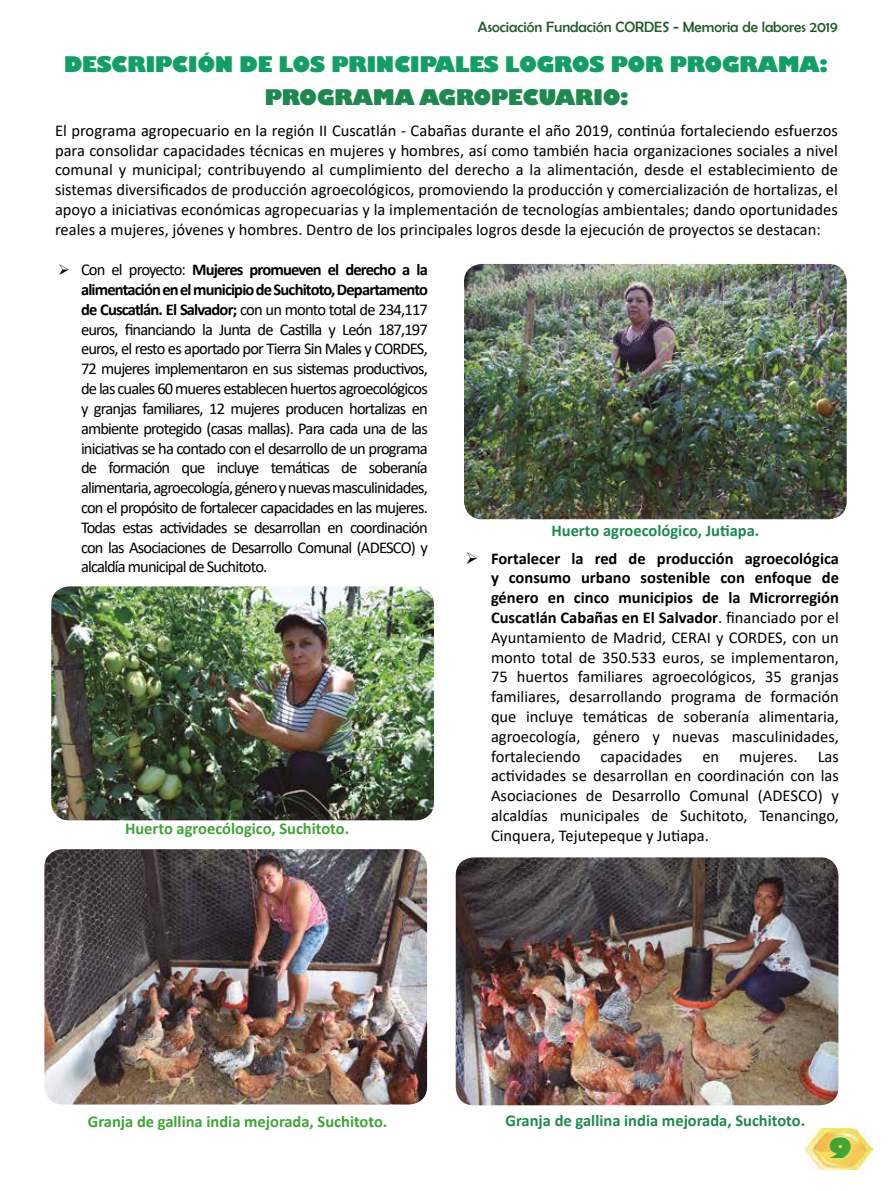
<style>
.page{position:relative;width:893px;height:1191px;background:#fff}
.page>*{position:absolute;margin:0;border:0;box-sizing:border-box;transform-origin:0 0}
.t1{font:800 27px "Gill Sans";color:#3fa535}
.t2{font:800 21px "Gill Sans";letter-spacing:-.025em;color:#129f66}
.t3{font:800 21px "Gill Sans";letter-spacing:-.025em;color:#1d894f}
.t4{font:16.5px/19.8px "Calibri";color:#000;text-align:justify}
.t5{font:700 16.5px "Calibri";color:#3fa535}
.t6{font:700 16.5px "Calibri";color:#1d894f}
.t7{font:15px "Berlin Sans FB";color:#215a29}
.s1{font-weight:700}
</style>
<div class="page">
<img style="left:805px;top:1129px;width:68px;height:40px">
<img style="left:464px;top:264px;width:383px;height:255px">
<img style="left:44px;top:849px;width:383px;height:255px">
<img style="left:456px;top:857px;width:382px;height:248px">
<img style="left:51px;top:586px;width:383px;height:234px">
<p class="t7" style="left:478px;top:18px;width:362px">Asociación Fundación CORDES - Memoria de labores 2019</p>
<p class="t2" style="left:64px;top:51px;width:766px">DESCRIPCIÓN DE LOS PRINCIPALES LOGROS POR PROGRAMA:</p>
<p class="t3" style="left:264px;top:84px;width:366px">PROGRAMA AGROPECUARIO:</p>
<p class="t4" style="left:55px;top:120px;width:784px">El programa agropecuario en la región II Cuscatlán - Cabañas durante el año 2019, continúa fortaleciendo esfuerzos para consolidar capacidades técnicas en mujeres y hombres, así como también hacia organizaciones sociales a nivel comunal y municipal; contribuyendo al cumplimiento del derecho a la alimentación, desde el establecimiento de sistemas diversificados de producción agroecológicos, promoviendo la producción y comercialización de hortalizas, el apoyo a iniciativas económicas agropecuarias y la implementación de tecnologías ambientales; dando oportunidades reales a mujeres, jóvenes y hombres. Dentro de los principales logros desde la ejecución de proyectos se destacan:</p>
<p class="t4" style="left:81px;top:259px;width:348px">Con el proyecto: <span class="s1">Mujeres promueven el derecho a la alimentación en el municipio de Suchitoto, Departamento de Cuscatlán. El Salvador;</span> con un monto total de 234,117 euros, financiando la Junta de Castilla y León 187,197 euros, el resto es aportado por Tierra Sin Males y CORDES, 72 mujeres implementaron en sus sistemas productivos, de las cuales 60 mueres establecen huertos agroecológicos y granjas familiares, 12 mujeres producen hortalizas en ambiente protegido (casas mallas). Para cada una de las iniciativas se ha contado con el desarrollo de un programa de formación que incluye temáticas de soberanía alimentaria, agroecología, género y nuevas masculinidades, con el propósito de fortalecer capacidades en las mujeres.<br>Todas estas actividades se desarrollan en coordinación con las Asociaciones de Desarrollo Comunal (ADESCO) y alcaldía municipal de Suchitoto.</p>
<p class="t5" style="left:125px;top:817px;width:226px">Huerto agroecólogico, Suchitoto.</p>
<p class="t6" style="left:551px;top:519px;width:209px">Huerto agroecológico, Jutiapa.</p>
<p class="t4" style="left:491px;top:548px;width:349px"><span class="s1">Fortalecer la red de producción agroecológica y consumo urbano sostenible con enfoque de género en cinco municipios de la Microrregión Cuscatlán Cabañas en El Salvador</span>. financiado por el Ayuntamiento de Madrid, CERAI y CORDES, con un monto total de 350.533 euros, se implementaron, 75 huertos familiares agroecológicos, 35 granjas familiares, desarrollando programa de formación que incluye temáticas de soberanía alimentaria, agroecología, género y nuevas masculinidades, fortaleciendo capacidades en mujeres. Las actividades se desarrollan en coordinación con las Asociaciones de Desarrollo Comunal (ADESCO) y alcaldías municipales de Suchitoto, Tenancingo, Cinquera, Tejutepeque y Jutiapa.</p>
<p class="t5" style="left:88px;top:1109px;width:301px">Granja de gallina india mejorada, Suchitoto.</p>
<p class="t6" style="left:506px;top:1108px;width:301px">Granja de gallina india mejorada, Suchitoto.</p>
<h1 class="t1" style="left:829px;top:1131px;width:25px">9</h1>
</div>
